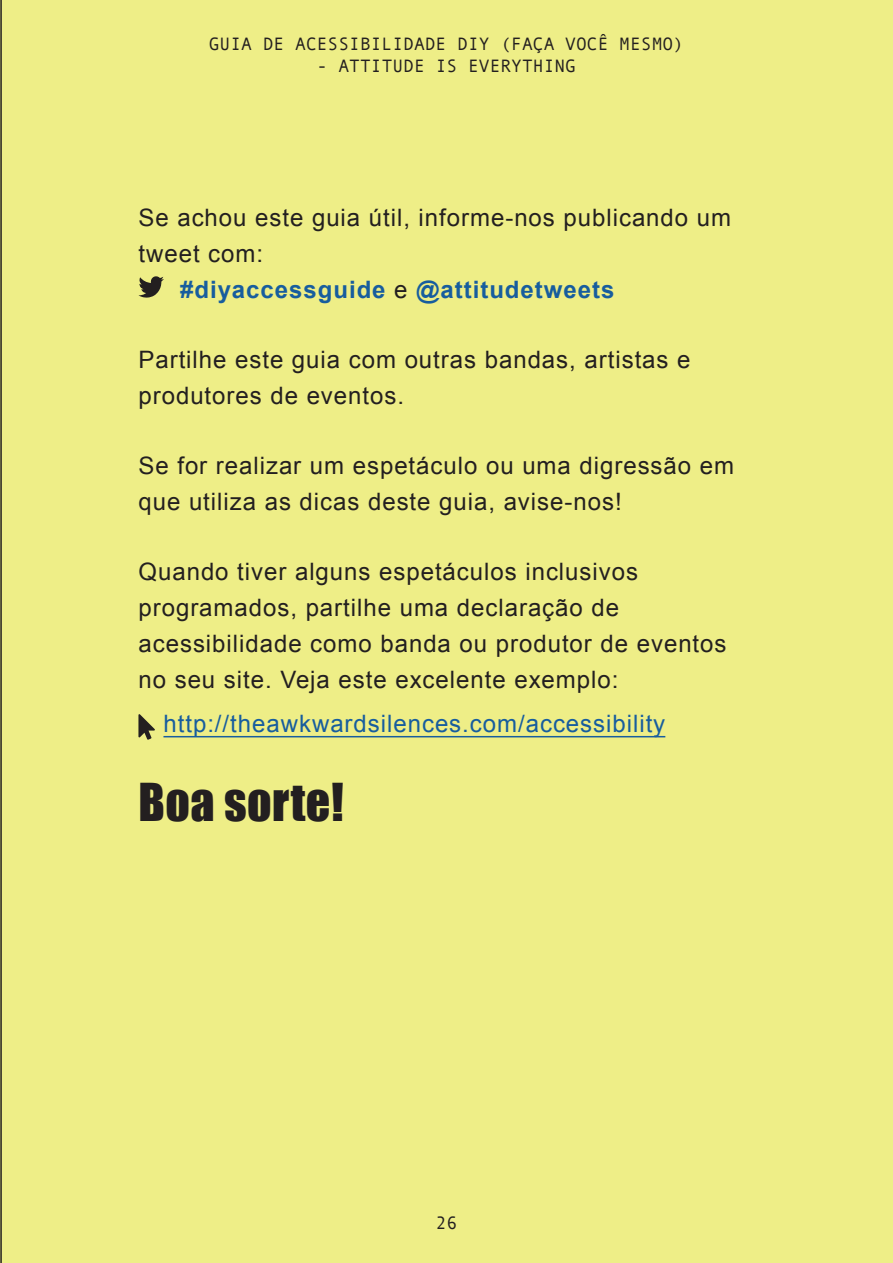
<style>
.page{position:relative;width:893px;height:1263px;background:#eeee87}
.page>*{position:absolute;margin:0;border:0;box-sizing:border-box;transform-origin:0 0}
.Round_lettering_Rusk{font:48px "Impact";letter-spacing:.01em;color:#231f20}
.how_to{font:24px/36px "Arial";letter-spacing:.04em;color:#231f20}
.how_to_2{font:24px/36px "Arial";letter-spacing:.04em;color:#231f20}
.how_to-2{font:24px "Arial";letter-spacing:.04em;color:#175d9e}
.how_to_2-2{font:700 24px "Arial";letter-spacing:.04em;color:#175d9e}
.t1{font:18px "Andale Mono";color:#231f20}
.s1{font-weight:400;color:#231f20}
</style>
<div class="page">
<hr style="left:163px;top:736px;width:502px;height:1px;background:#175d9e">
<svg style="left:138px;top:276px;width:26px;height:22px"></svg>
<svg style="left:138px;top:714px;width:17px;height:26px"></svg>
<hr style="left:0;top:0;width:2px;height:1263px;background:#231f20">
<p class="t1" style="left:209px;top:32px;width:477px">GUIA DE ACESSIBILIDADE DIY (FAÇA VOCÊ MESMO)</p>
<p class="t1" style="left:317px;top:54px;width:261px">- ATTITUDE IS EVERYTHING</p>
<p class="how_to_2" style="left:138px;top:200px;width:594px">Se achou este guia útil, informe-nos publicando um tweet com:</p>
<p class="how_to_2-2" style="left:180px;top:273px;width:436px">#diyaccessguide <span class="s1">e</span> @attitudetweets</p>
<p class="how_to" style="left:138px;top:341px;width:554px">Partilhe este guia com outras bandas, artistas e produtores de eventos.</p>
<p class="how_to" style="left:138px;top:447px;width:597px">Se for realizar um espetáculo ou uma digressão em que utiliza as dicas deste guia, avise-nos!</p>
<p class="how_to" style="left:138px;top:553px;width:590px">Quando tiver alguns espetáculos inclusivos programados, partilhe uma declaração de acessibilidade como banda ou produtor de eventos no seu site. Veja este excelente exemplo:</p>
<p class="how_to-2" style="left:163px;top:708px;width:503px">http://theawkwardsilences.com/accessibility</p>
<p class="Round_lettering_Rusk" style="left:138px;top:765px;width:207px">Boa sorte!</p>
<p class="t1" style="left:436px;top:1211px;width:23px">26</p>
</div>
